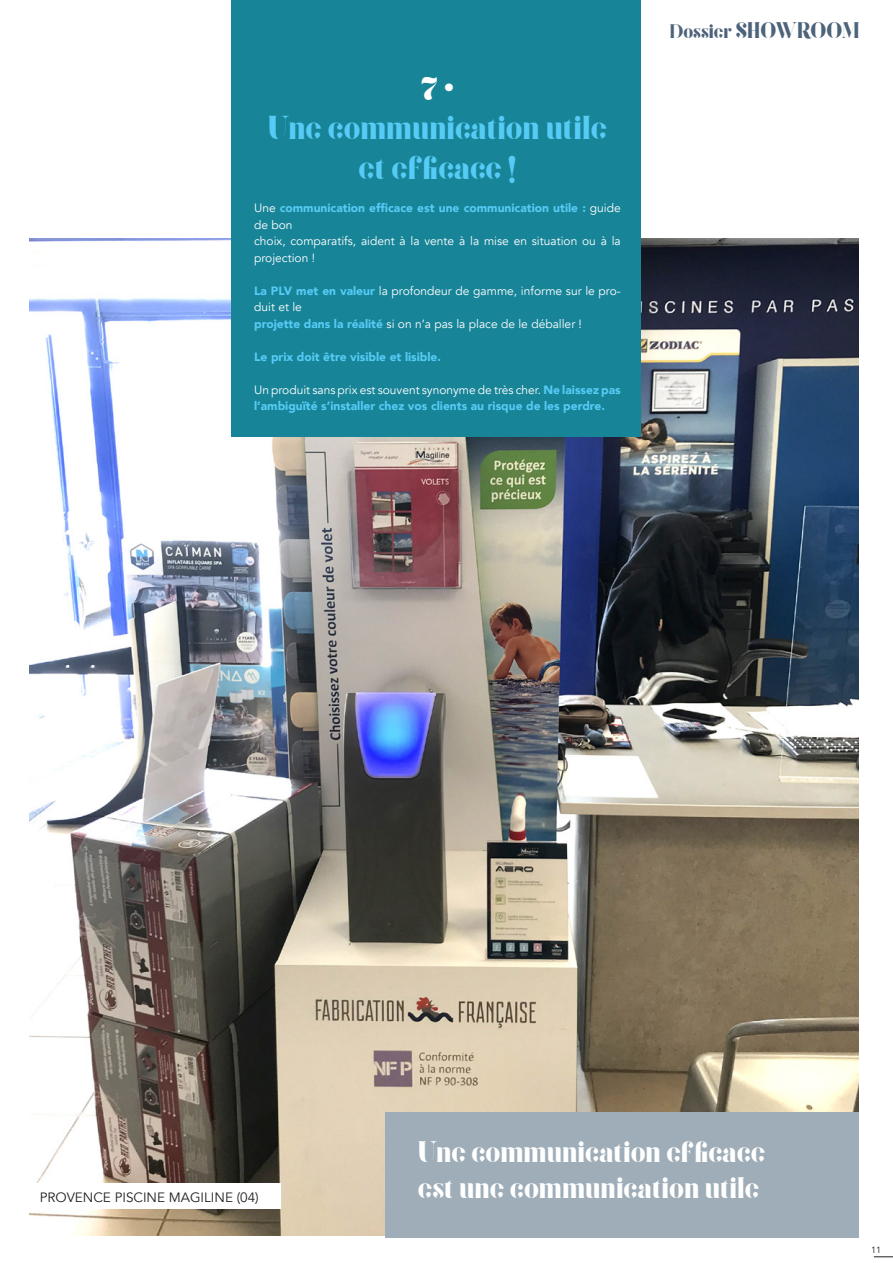
<style>
.page{position:relative;width:893px;height:1263px;background:#fff}
.page>*{position:absolute;margin:0;border:0;box-sizing:border-box;transform-origin:0 0}
.t1{font:33px "Goku";color:#56cbf5}
.t2{font:33px "Goku";color:#fff}
.t3{font:29.55px "Goku";color:#fff}
.t4{font:22.5px "Goku";color:#4d637a}
.t5{font:13.5px "Avenir";color:#231f20}
.t6{font:900 12px/16.5px "Avenir";color:#56cbf5}
.t7{font:12px/16.5px "Avenir";color:#fff}
.t8{font:9px "Avenir";color:#231f20}
.s1{font-weight:400;color:#fff}
.s2{font-weight:900;color:#56cbf5}
.s3{font-size:19.5px}
</style>
<div class="page">
<img style="left:30px;top:238px;width:828px;height:997px">
<div style="left:231px;top:0;width:409px;height:437px;background:#178498"></div>
<div style="left:386px;top:1112px;width:473px;height:125px;background:#9eadb8"></div>
<div style="left:13px;top:1183px;width:268px;height:26px;background:#fff"></div>
<svg style="left:874px;top:1256px;width:19px;height:1px"></svg>
<p class="t2" style="left:421px;top:71px;width:35px">7 •</p>
<p class="t1" style="left:268px;top:111px;width:341px">Une communication utile</p>
<p class="t1" style="left:358px;top:150px;width:160px">et efficace !</p>
<p class="t6" style="left:254px;top:199px;width:368px"><span class="s1">Une</span> communication efficace est une communication utile : <span class="s1">guide de bon</span></p>
<p class="t7" style="left:254px;top:233px;width:368px">choix, comparatifs, aident à la vente à la mise en situation ou à la projection !</p>
<p class="t7" style="left:254px;top:282px;width:368px"><span class="s2">La PLV met en valeur</span> la profondeur de gamme, informe sur le pro&shy;duit et le</p>
<p class="t7" style="left:254px;top:315px;width:329px"><span class="s2">projette dans la réalité</span> si on n’a pas la place de le déballer !</p>
<p class="t6" style="left:254px;top:348px;width:188px">Le prix doit être visible et lisible.</p>
<p class="t6" style="left:254px;top:381px;width:368px"><span class="s1">Un produit sans prix est souvent synonyme de très cher.</span> Ne laissez pas l’ambiguïté s’installer chez vos clients au risque de les perdre.</p>
<p class="t4" style="left:670px;top:18px;width:191px"><span class="s3">Dossier</span> SHOWROOM</p>
<p class="t5" style="left:40px;top:1189px;width:221px">PROVENCE PISCINE MAGILINE (04)</p>
<p class="t3" style="left:418px;top:1136px;width:349px">Une communication efficace</p>
<p class="t3" style="left:418px;top:1172px;width:343px">est une communication utile</p>
<p class="t8" style="left:871px;top:1244px;width:12px">11</p>
</div>
